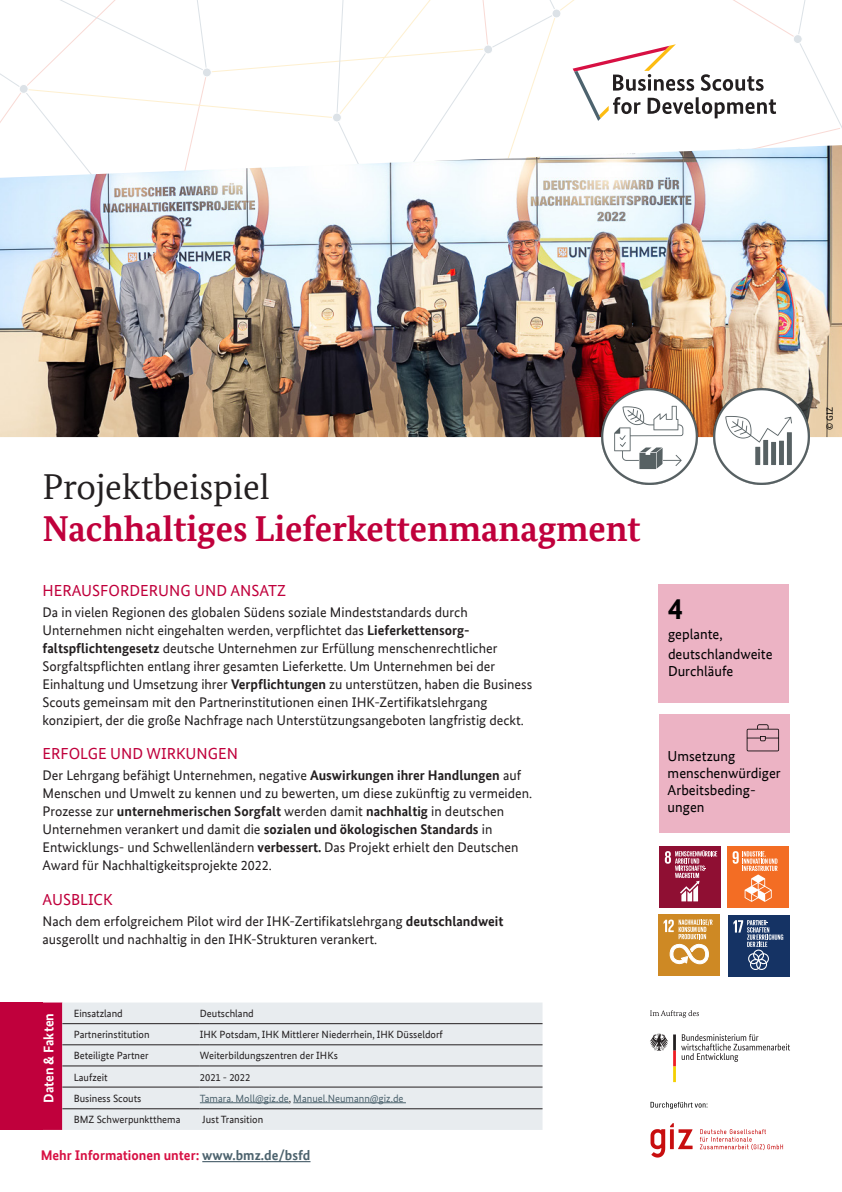
<style>
.page{position:relative;width:842px;height:1192px;background:#fff}
.page>*{position:absolute;margin:0;border:0;box-sizing:border-box;transform-origin:0 0}
.GSfD_h1{font:700 36px/42px "Bundes Serif Office";color:#c0003c}
.GSfD_h2{font:700 30px "Bundes Sans Office";color:#000001}
.GSfD_h2-2{font:16px "Bundes Sans Office";color:#c0003c}
.GSfD_h2-3{font:14.5px/17px "Bundes Sans Office";color:#000001}
.GSfD_copy{font:14px/18px "Bundes Sans Office";color:#231f20}
.GSfD_h2-4{font:14px/18px "Bundes Sans Office";color:#231f20}
.GSfD_h2-5{font:700 14px "Bundes Sans Office";color:#d71043}
.GSfD_h2-6{font:700 14px "Bundes Sans Office";color:#fff}
.Tabelle{font:10.5px "Bundes Sans Office";color:#231f20}
.Tabelle-2{font:10.5px "Bundes Sans Office";color:#4d636e}
.GSfD_h2-7{font:9px "Bundes Sans Office";color:#000001}
.s1{font-weight:400;color:#231f20}
.s2{font-weight:700}
.s3{color:#231f20}
.s4{color:#4d636e}
</style>
<div class="page">
<img style="left:0;top:196px;width:842px;height:241px">
<img style="left:601px;top:388px;width:96px;height:96px">
<svg style="left:650px;top:1010px;width:49px;height:8px"></svg>
<svg style="left:650px;top:1034px;width:140px;height:48px"></svg>
<svg style="left:0;top:0;width:842px;height:196px"></svg>
<img style="left:713px;top:388px;width:96px;height:97px">
<img style="left:650px;top:1101px;width:134px;height:57px">
<div style="left:0;top:1003px;width:43px;height:127px;background:#c0003c"></div>
<div style="left:43px;top:1003px;width:19px;height:127px;background:#c0003c"></div>
<div style="left:62px;top:1003px;width:480px;height:127px;background:#e8ecef"></div>
<hr style="left:62px;top:1024px;width:138px;height:1px;background:#231f20">
<hr style="left:200px;top:1024px;width:342px;height:1px;background:#231f20">
<hr style="left:62px;top:1045px;width:138px;height:1px;background:#231f20">
<hr style="left:200px;top:1045px;width:342px;height:1px;background:#231f20">
<hr style="left:62px;top:1066px;width:138px;height:1px;background:#231f20">
<hr style="left:200px;top:1066px;width:342px;height:1px;background:#231f20">
<hr style="left:200px;top:1087px;width:342px;height:1px;background:#231f20">
<hr style="left:200px;top:1109px;width:342px;height:1px;background:#231f20">
<hr style="left:62px;top:1087px;width:138px;height:1px;background:#231f20">
<hr style="left:62px;top:1109px;width:138px;height:1px;background:#231f20">
<hr style="left:200px;top:1102px;width:89px;height:1px;background:#4d636e">
<hr style="left:293px;top:1102px;width:113px;height:1px;background:#4d636e">
<div style="left:658px;top:584px;width:131px;height:119px;background:#ecb3c4"></div>
<div style="left:659px;top:714px;width:130px;height:119px;background:#ecb3c4"></div>
<svg style="left:747px;top:724px;width:32px;height:27px"></svg>
<div style="left:659px;top:846px;width:61px;height:61px;background:#8f0f33"></div>
<svg style="left:665px;top:850px;width:52px;height:51px"></svg>
<div style="left:727px;top:846px;width:62px;height:62px;background:#f36d24"></div>
<svg style="left:733px;top:851px;width:44px;height:51px"></svg>
<div style="left:659px;top:915px;width:61px;height:61px;background:#ce8924"></div>
<svg style="left:663px;top:919px;width:50px;height:45px"></svg>
<div style="left:728px;top:915px;width:61px;height:61px;background:#153364"></div>
<svg style="left:733px;top:920px;width:50px;height:50px"></svg>
<hr style="left:202px;top:1161px;width:108px;height:1px;background:#4d636e">
<p class="GSfD_h1" style="left:43px;top:466px;width:600px"><span class="s1">Projektbeispiel<br></span>Nachhaltiges Lieferkettenmanagment</p>
<p class="GSfD_h2-2" style="left:43px;top:582px;width:245px">HERAUSFORDERUNG UND ANSATZ</p>
<p class="GSfD_copy" style="left:43px;top:603px;width:491px">Da in vielen Regionen des globalen Südens soziale Mindeststandards durch Unternehmen nicht eingehalten werden, verpflichtet das <span class="s2">Lieferkettensorg&shy;faltspflichtengesetz</span> deutsche Unternehmen zur Erfüllung menschenrechtlicher Sorgfaltspflichten entlang ihrer gesamten Lieferkette. Um Unternehmen bei der Einhaltung und Umsetzung ihrer <span class="s2">Verpflichtungen</span> zu unterstützen, haben die Business Scouts gemeinsam mit den Partnerinstitutionen einen IHK-Zertifikatslehrgang konzipiert, der die große Nachfrage nach Unterstützungsangeboten langfristig deckt.</p>
<p class="GSfD_h2-2" style="left:43px;top:744px;width:197px">ERFOLGE UND WIRKUNGEN</p>
<p class="GSfD_copy" style="left:43px;top:766px;width:491px">Der Lehrgang befähigt Unternehmen, negative <span class="s2">Auswirkungen ihrer Handlungen</span> auf Menschen und Umwelt zu kennen und zu bewerten, um diese zukünftig zu vermeiden.<br>Prozesse zur <span class="s2">unternehmerischen Sorgfalt</span> werden damit <span class="s2">nachhaltig</span> in deutschen Unternehmen verankert und damit die <span class="s2">sozialen und ökologischen Standards</span> in Entwicklungs- und Schwellenländern <span class="s2">verbessert.</span> Das Projekt erhielt den Deutschen Award für Nachhaltigkeitsprojekte 2022.</p>
<p class="GSfD_h2-2" style="left:43px;top:890px;width:72px">AUSBLICK</p>
<p class="GSfD_h2-4" style="left:43px;top:912px;width:462px">Nach dem erfolgreichem Pilot wird der IHK-Zertifikatslehrgang <span class="s2">deutschlandweit </span>ausgerollt und nachhaltig in den IHK-Strukturen verankert.</p>
<p class="GSfD_h2-6" style="left:40px;top:1103px;width:91px;rotate:-90deg">Daten &amp; Fakten</p>
<p class="Tabelle" style="left:74px;top:1008px;width:51px">Einsatzland</p>
<p class="Tabelle" style="left:200px;top:1008px;width:55px">Deutschland</p>
<p class="Tabelle" style="left:74px;top:1029px;width:77px">Partnerinstitution</p>
<p class="Tabelle" style="left:200px;top:1029px;width:245px">IHK Potsdam, IHK Mittlerer Niederrhein, IHK Düsseldorf</p>
<p class="Tabelle" style="left:74px;top:1050px;width:76px">Beteiligte Partner</p>
<p class="Tabelle" style="left:200px;top:1050px;width:139px">Weiterbildungszentren der IHKs</p>
<p class="Tabelle" style="left:74px;top:1071px;width:36px">Laufzeit</p>
<p class="Tabelle" style="left:200px;top:1071px;width:52px">2021 - 2022</p>
<p class="Tabelle" style="left:74px;top:1092px;width:69px">Business Scouts</p>
<p class="Tabelle-2" style="left:200px;top:1092px;width:205px">Tamara. Moll@giz.de<span class="s3">,</span> Manuel.Neumann@giz.de</p>
<p class="Tabelle" style="left:74px;top:1114px;width:108px">BMZ Schwerpunktthema</p>
<p class="Tabelle" style="left:202px;top:1114px;width:63px">Just Transition</p>
<p class="GSfD_h2-5" style="left:41px;top:1147px;width:271px">Mehr Informationen unter: <span class="s4">www.bmz.de/bsfd</span></p>
<p class="GSfD_h2" style="left:668px;top:591px;width:16px">4</p>
<p class="GSfD_h2-3" style="left:668px;top:625px;width:56px">geplante,</p>
<p class="GSfD_h2-3" style="left:668px;top:645px;width:106px">deutschlandweite<br>Durchläufe</p>
<p class="GSfD_h2-3" style="left:668px;top:747px;width:115px">Umsetzung menschenwürdiger<br>Arbeitsbeding&shy;ungen</p>
<p class="GSfD_h2-7" style="left:824px;top:430px;width:25px;rotate:-90deg">© GIZ</p>
</div>
